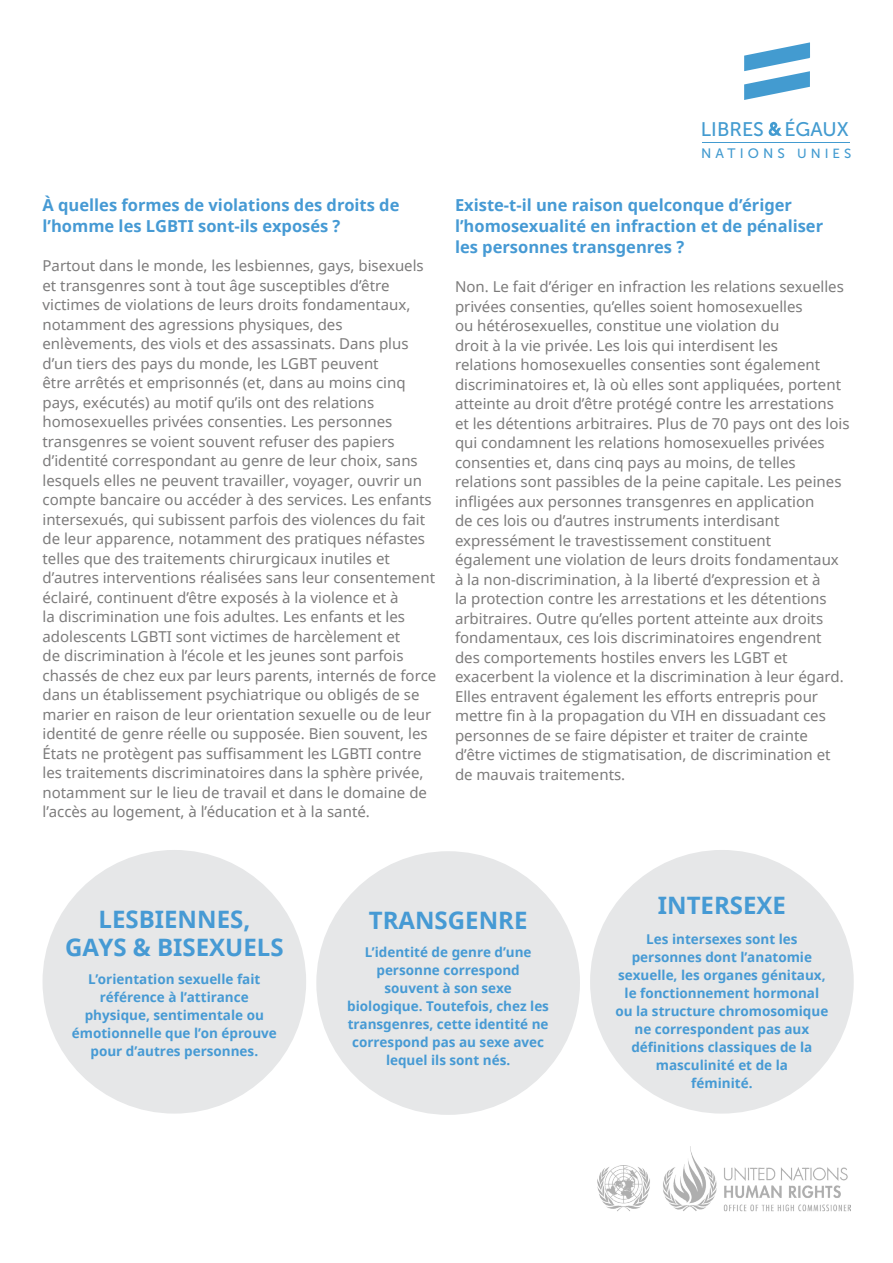
<style>
.page{position:relative;width:893px;height:1263px;background:#fff}
.page>*{position:absolute;margin:0;border:0;box-sizing:border-box;transform-origin:0 0}
.t1{font:700 24px "Noto Sans UI";color:#469ad4}
.t2{font:19.65px "Museo Sans 500";color:#439bd0}
.Header_2{font:700 16.5px/21px "Noto Sans UI";color:#469ad4}
.t3{font:15px/19.5px "Noto Sans UI";color:#7c7b7b}
.t4{font:13.65px "Museo Sans 500";letter-spacing:.3em;color:#439bd0}
.t5{font:700 13.5px/18px "Noto Sans UI";color:#469ad4;text-align:center}
.s1{font-size:13.2px}
</style>
<div class="page">
<img style="left:597px;top:1147px;width:253px;height:65px">
<svg style="left:744px;top:42px;width:66px;height:58px"></svg>
<svg style="left:768px;top:122px;width:14px;height:14px"></svg>
<hr style="left:702px;top:142px;width:148px;height:1px;background:#439bd0">
<div style="left:43px;top:850px;width:263px;height:263px;background:#e6e7e8;border-radius:50%"></div>
<div style="left:316px;top:851px;width:264px;height:264px;background:#e6e7e8;border-radius:50%"></div>
<div style="left:590px;top:850px;width:264px;height:263px;background:#e6e7e8;border-radius:50%"></div>
<h2 class="t2" style="left:701px;top:118px;width:149px">LIBRES ÉGAUX</h2>
<p class="Header_2" style="left:43px;top:194px;width:358px">À quelles formes de violations des droits de l’homme les LGBTI sont-ils exposés ?</p>
<p class="t3" style="left:43px;top:256px;width:395px">Partout dans le monde, les lesbiennes, gays, bisexuels et transgenres sont à tout âge susceptibles d’être victimes de violations de leurs droits fondamentaux, notamment des agressions physiques, des enlèvements, des viols et des assassinats. Dans plus d’un tiers des pays du monde, les LGBT peuvent<br>être arrêtés et emprisonnés (et, dans au moins cinq pays, exécutés) au motif qu’ils ont des relations homosexuelles privées consenties. Les personnes transgenres se voient souvent refuser des papiers d’identité correspondant au genre de leur choix, sans lesquels elles ne peuvent travailler, voyager, ouvrir un compte bancaire ou accéder à des services. Les enfants intersexués, qui subissent parfois des violences du fait de leur apparence, notamment des pratiques néfastes telles que des traitements chirurgicaux inutiles et d’autres interventions réalisées sans leur consentement éclairé, continuent d’être exposés à la violence et à<br>la discrimination une fois adultes. Les enfants et les adolescents LGBTI sont victimes de harcèlement et<br>de discrimination à l’école et les jeunes sont parfois chassés de chez eux par leurs parents, internés de force dans un établissement psychiatrique ou obligés de se marier en raison de leur orientation sexuelle ou de leur identité de genre réelle ou supposée. Bien souvent, les États ne protègent pas suffisamment les LGBTI contre les traitements discriminatoires dans la sphère privée, notamment sur le lieu de travail et dans le domaine de l’accès au logement, à l’éducation et à la santé.</p>
<p class="t4" style="left:701px;top:146px;width:152px">NATIONS <span class="s1">UNIES</span></p>
<p class="Header_2" style="left:455px;top:194px;width:370px">Existe-t-il une raison quelconque d’ériger l’homosexualité en infraction et de pénaliser</p>
<p class="Header_2" style="left:455px;top:236px;width:231px">les personnes transgenres ?</p>
<p class="t3" style="left:455px;top:277px;width:396px">Non. Le fait d’ériger en infraction les relations sexuelles privées consenties, qu’elles soient homosexuelles<br>ou hétérosexuelles, constitue une violation du<br>droit à la vie privée. Les lois qui interdisent les<br>relations homosexuelles consenties sont également discriminatoires et, là où elles sont appliquées, portent atteinte au droit d’être protégé contre les arrestations et les détentions arbitraires. Plus de 70 pays ont des lois qui condamnent les relations homosexuelles privées consenties et, dans cinq pays au moins, de telles relations sont passibles de la peine capitale. Les peines infligées aux personnes transgenres en application<br>de ces lois ou d’autres instruments interdisant expressément le travestissement constituent également une violation de leurs droits fondamentaux à la non-discrimination, à la liberté d’expression et à<br>la protection contre les arrestations et les détentions arbitraires. Outre qu’elles portent atteinte aux droits fondamentaux, ces lois discriminatoires engendrent des comportements hostiles envers les LGBT et exacerbent la violence et la discrimination à leur égard.<br>Elles entravent également les efforts entrepris pour mettre fin à la propagation du VIH en dissuadant ces personnes de se faire dépister et traiter de crainte d’être victimes de stigmatisation, de discrimination et de mauvais traitements.</p>
<p class="t1" style="left:99px;top:902px;width:153px">LESBIENNES,</p>
<p class="t1" style="left:369px;top:903px;width:160px">TRANSGENRE</p>
<p class="t1" style="left:65px;top:930px;width:220px">GAYS &amp; BISEXUELS</p>
<p class="t5" style="left:347px;top:943px;width:203px">L’identité de genre d’une personne correspond<br>souvent à son sexe biologique. Toutefois, chez les transgenres, cette identité ne correspond pas au sexe avec lequel ils sont nés.</p>
<p class="t5" style="left:72px;top:969px;width:207px">L’orientation sexuelle fait référence à l’attirance physique, sentimentale ou émotionnelle que l’on éprouve pour d’autres personnes.</p>
<p class="t1" style="left:658px;top:889px;width:130px">INTERSEXE</p>
<p class="t5" style="left:615px;top:930px;width:214px">Les intersexes sont les personnes dont l’anatomie sexuelle, les organes génitaux, le fonctionnement hormonal ou la structure chromosomique ne correspondent pas aux définitions classiques de la masculinité et de la<br>féminité.</p>
</div>
